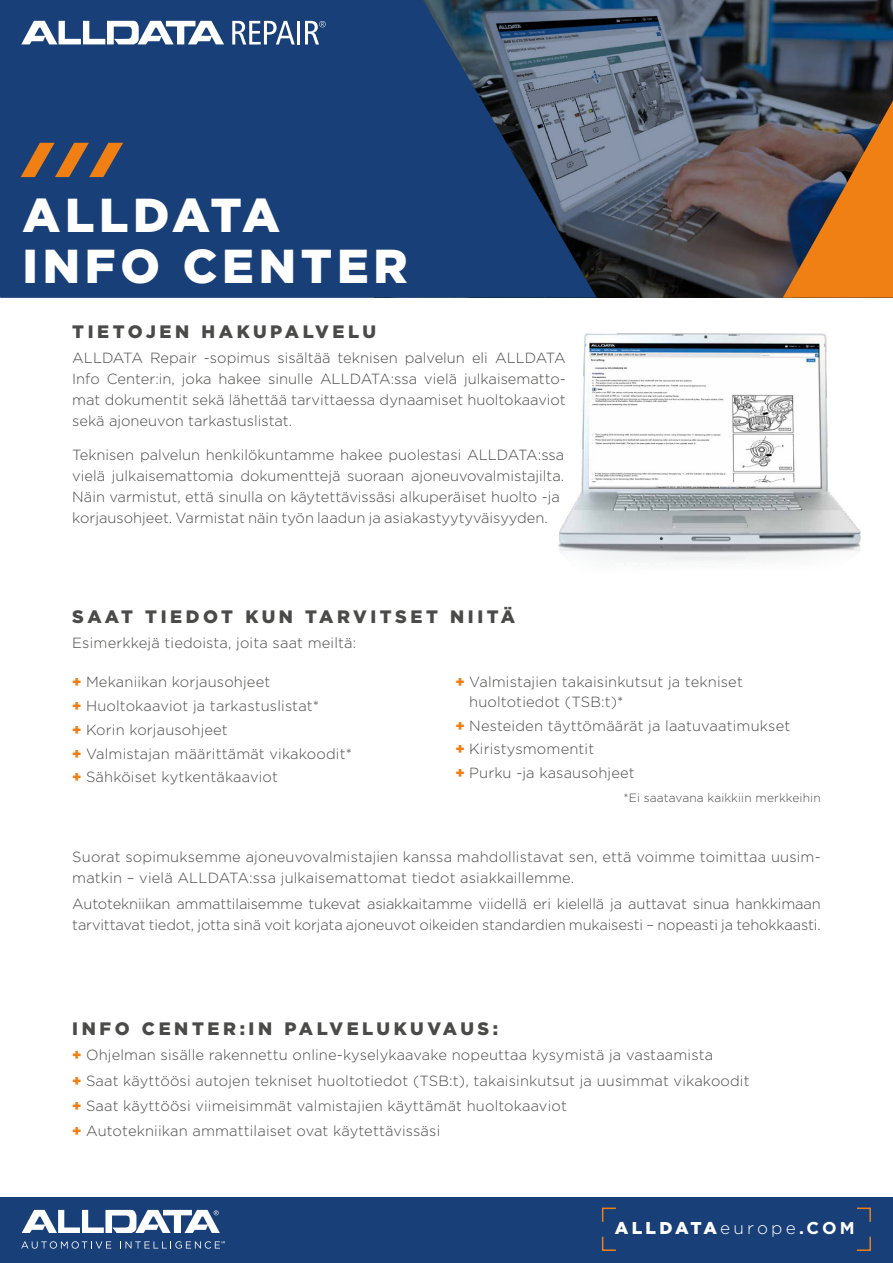
<style>
.page{position:relative;width:893px;height:1263px;background:#fff}
.page>*{position:absolute;margin:0;border:0;box-sizing:border-box;transform-origin:0 0}
.t1{font:900 47.55px/51px "Gotham";letter-spacing:.1em;color:#fff}
.t2{font:900 18px "Gotham";letter-spacing:.2em;color:#4a4a49}
.t3{font:900 17.1px "Gotham";letter-spacing:.165em;color:#fff}
.t4{font:300 14.7px/21px "Gotham";color:#4a4a49}
.t5{font:300 12px "Gotham";letter-spacing:.01em;color:#4a4a49}
.s1{font-weight:900;color:#f08013}
.s2{font-weight:300}
.s3{font-weight:700}
</style>
<div class="page">
<svg style="left:597px;top:0;width:296px;height:298px;background:#4d535f"></svg>
<svg style="left:0;top:0;width:597px;height:298px;background:#204475"></svg>
<svg style="left:783px;top:101px;width:110px;height:197px;background:#986234"></svg>
<div style="left:0;top:1198px;width:893px;height:65px;background:#183f77"></div>
<svg style="left:22px;top:1210px;width:198px;height:23px"></svg>
<svg style="left:21px;top:1241px;width:90px;height:7px"></svg>
<svg style="left:120px;top:1241px;width:105px;height:7px"></svg>
<svg style="left:21px;top:143px;width:102px;height:34px;background:#735a4c"></svg>
<svg style="left:601px;top:1207px;width:15px;height:15px"></svg>
<svg style="left:601px;top:1236px;width:15px;height:15px"></svg>
<svg style="left:857px;top:1207px;width:14px;height:15px"></svg>
<svg style="left:857px;top:1236px;width:14px;height:15px"></svg>
<svg style="left:21px;top:21px;width:203px;height:23px"></svg>
<svg style="left:232px;top:21px;width:63px;height:24px"></svg>
<hr style="left:297px;top:21px;width:3px;height:24px;background:#fff">
<svg style="left:305px;top:21px;width:21px;height:24px"></svg>
<img style="left:558px;top:333px;width:303px;height:232px">
<h1 class="t1" style="left:22px;top:189px;width:387px">ALLDATA<br>INFO CENTER</h1>
<p class="t2" style="left:72px;top:319px;width:305px">TIETOJEN HAKUPALVELU</p>
<p class="t4" style="left:72px;top:347px;width:495px;text-align:justify">ALLDATA Repair -sopimus sisältää teknisen palvelun eli ALLDATA Info Center:in, joka hakee sinulle ALLDATA:ssa vielä julkaisematto&shy;mat dokumentit sekä lähettää tarvittaessa dynaamiset huoltokaaviot sekä ajoneuvon tarkastuslistat.</p>
<p class="t4" style="left:72px;top:443px;width:494px">Teknisen palvelun henkilökuntamme hakee puolestasi ALLDATA:ssa vielä julkaisemattomia dokumenttejä suoraan ajoneuvovalmistajilta.<br>Näin varmistut, että sinulla on käytettävissäsi alkuperäiset huolto -ja korjausohjeet. Varmistat näin työn laadun ja asiakastyytyväisyyden.</p>
<p class="t2" style="left:72px;top:604px;width:444px">SAAT TIEDOT KUN TARVITSET NIITÄ</p>
<p class="t4" style="left:72px;top:632px;width:286px">Esimerkkejä tiedoista, joita saat meiltä:</p>
<p class="t4" style="left:72px;top:670px;width:281px;line-height:23.7px"><span class="s1">+</span> Mekaniikan korjausohjeet<br><span class="s1">+</span> Huoltokaaviot ja tarkastuslistat*<br><span class="s1">+</span> Korin korjausohjeet<br><span class="s1">+</span> Valmistajan määrittämät vikakoodit* <span class="s1">+</span> Sähköiset kytkentäkaaviot</p>
<p class="t4" style="left:469px;top:672px;width:275px;line-height:19.5px;text-indent:-14px"><span class="s1">+</span> Valmistajien takaisinkutsut ja tekniset huoltotiedot (TSB:t)*</p>
<p class="t4" style="left:455px;top:713px;width:336px;line-height:23.7px"><span class="s1">+</span> Nesteiden täyttömäärät ja laatuvaatimukset <span class="s1">+</span> Kiristysmomentit<br><span class="s1">+</span> Purku -ja kasausohjeet</p>
<p class="t5" style="left:624px;top:790px;width:199px">*Ei saatavana kaikkiin merkkeihin</p>
<p class="t4" style="left:72px;top:846px;width:750px">Suorat sopimuksemme ajoneuvovalmistajien kanssa mahdollistavat sen, että voimme toimittaa uusim&shy;matkin – vielä ALLDATA:ssa julkaisemattomat tiedot asiakkaillemme.</p>
<p class="t4" style="left:72px;top:893px;width:750px">Autotekniikan ammattilaisemme tukevat asiakkaitamme viidellä eri kielellä ja auttavat sinua hankkimaan tarvittavat tiedot, jotta sinä voit korjata ajoneuvot oikeiden standardien mukaisesti – nopeasti ja tehokkaasti.</p>
<p class="t2" style="left:72px;top:1016px;width:427px">INFO CENTER:IN PALVELUKUVAUS:</p>
<p class="t4" style="left:72px;top:1042px;width:679px;line-height:25.2px"><span class="s1">+</span> Ohjelman sisälle rakennettu online-kyselykaavake nopeuttaa kysymistä ja vastaamista<br><span class="s1">+</span> Saat käyttöösi autojen tekniset huoltotiedot (TSB:t), takaisinkutsut ja uusimmat vikakoodit <span class="s1">+</span> Saat käyttöösi viimeisimmät valmistajien käyttämät huoltokaaviot<br><span class="s1">+</span> Autotekniikan ammattilaiset ovat käytettävissäsi</p>
<p class="t3" style="left:615px;top:1216px;width:241px">ALLDATA<span class="s2">europe</span><span class="s3">.COM</span></p>
</div>
